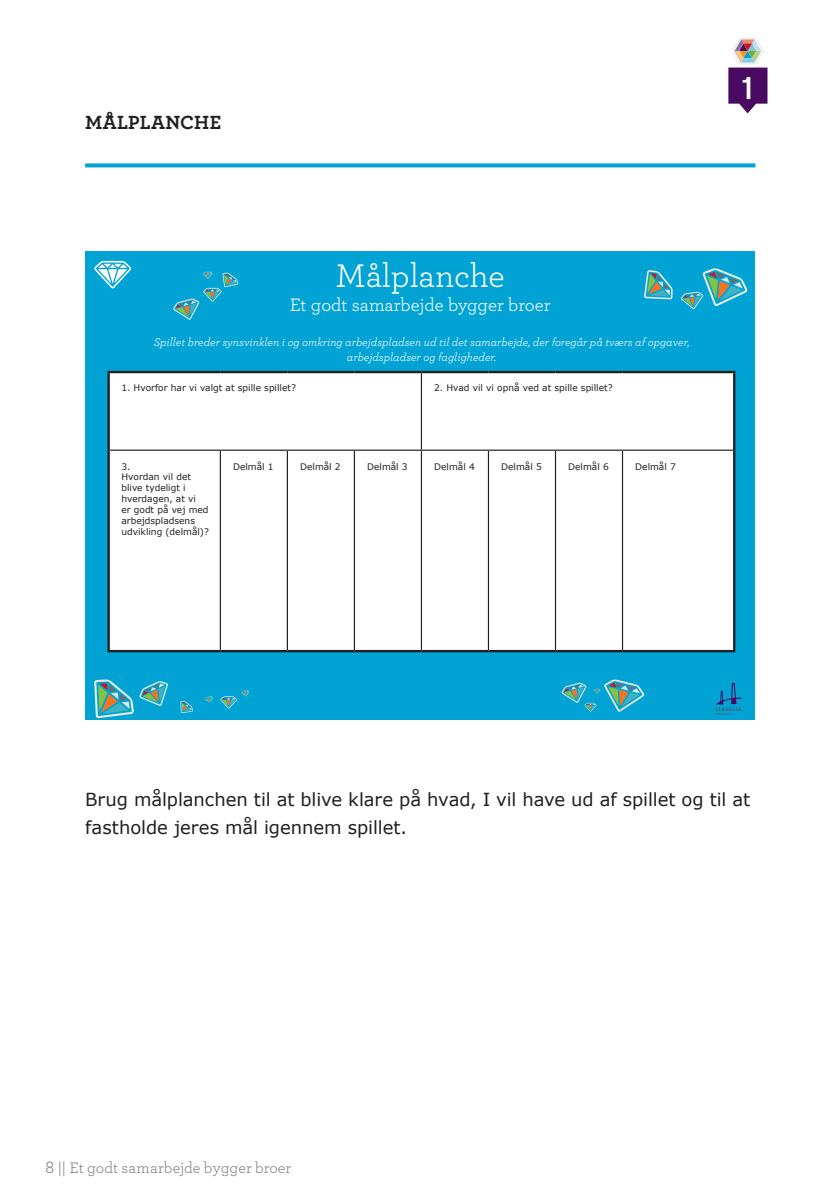
<style>
.page{position:relative;width:840px;height:1191px;background:#fff}
.page>*{position:absolute;margin:0;border:0;box-sizing:border-box;transform-origin:0 0}
.t1{font:34.2px "Archer";letter-spacing:-.01em;color:#fff}
.Underoverskrift{font:700 20px "Archer";letter-spacing:.015em;color:#231f20}
.t2{font:18.8px "Archer";color:#fff}
.Brødtekst{font:18px/28px "Verdana";letter-spacing:-.005em;color:#231f20}
.t3{font:16px "Archer";color:#808285}
.t4{font:italic 11.8px/15.8px "Archer";color:#fff;text-align:center}
.t5{font:9px/10.8px "Verdana";color:#231f20}
.s1{font-size:18px}
</style>
<div class="page">
<div style="left:85px;top:252px;width:669px;height:468px;background:#00a3d4"></div>
<svg style="left:644px;top:270px;width:28px;height:29px"></svg>
<svg style="left:173px;top:272px;width:65px;height:48px"></svg>
<svg style="left:681px;top:268px;width:66px;height:41px"></svg>
<svg style="left:561px;top:679px;width:83px;height:32px"></svg>
<svg style="left:94px;top:679px;width:74px;height:39px"></svg>
<svg style="left:180px;top:701px;width:13px;height:12px"></svg>
<svg style="left:205px;top:696px;width:8px;height:6px"></svg>
<svg style="left:220px;top:690px;width:29px;height:18px"></svg>
<svg style="left:715px;top:683px;width:25px;height:32px"></svg>
<svg style="left:94px;top:261px;width:37px;height:27px"></svg>
<div style="left:110px;top:373px;width:622px;height:277px;background:#fff"></div>
<hr style="left:420px;top:373px;width:2px;height:76px;background:#231f20">
<hr style="left:110px;top:449px;width:110px;height:2px;background:#231f20">
<hr style="left:220px;top:449px;width:67px;height:2px;background:#231f20">
<hr style="left:220px;top:451px;width:1px;height:199px;background:#231f20">
<hr style="left:287px;top:449px;width:67px;height:2px;background:#231f20">
<hr style="left:286px;top:451px;width:2px;height:199px;background:#231f20">
<hr style="left:354px;top:449px;width:67px;height:2px;background:#231f20">
<hr style="left:353px;top:451px;width:2px;height:199px;background:#231f20">
<hr style="left:421px;top:449px;width:67px;height:2px;background:#231f20">
<hr style="left:420px;top:451px;width:2px;height:199px;background:#231f20">
<hr style="left:488px;top:449px;width:67px;height:2px;background:#231f20">
<hr style="left:487px;top:451px;width:2px;height:199px;background:#231f20">
<hr style="left:555px;top:449px;width:67px;height:2px;background:#231f20">
<hr style="left:554px;top:451px;width:1px;height:199px;background:#231f20">
<hr style="left:622px;top:449px;width:110px;height:2px;background:#231f20">
<hr style="left:621px;top:451px;width:1px;height:199px;background:#231f20">
<hr style="left:107px;top:371px;width:113px;height:2px;background:#231f20">
<hr style="left:107px;top:373px;width:3px;height:77px;background:#231f20">
<hr style="left:220px;top:371px;width:67px;height:2px;background:#231f20">
<hr style="left:287px;top:371px;width:67px;height:2px;background:#231f20">
<hr style="left:354px;top:371px;width:67px;height:2px;background:#231f20">
<hr style="left:421px;top:371px;width:67px;height:2px;background:#231f20">
<hr style="left:488px;top:371px;width:67px;height:2px;background:#231f20">
<hr style="left:555px;top:371px;width:67px;height:2px;background:#231f20">
<hr style="left:622px;top:371px;width:113px;height:2px;background:#231f20">
<hr style="left:732px;top:373px;width:3px;height:77px;background:#231f20">
<hr style="left:107px;top:450px;width:3px;height:200px;background:#231f20">
<hr style="left:732px;top:450px;width:3px;height:200px;background:#231f20">
<hr style="left:107px;top:650px;width:113px;height:2px;background:#231f20">
<hr style="left:220px;top:650px;width:67px;height:2px;background:#231f20">
<hr style="left:287px;top:650px;width:67px;height:2px;background:#231f20">
<hr style="left:354px;top:650px;width:67px;height:2px;background:#231f20">
<hr style="left:421px;top:650px;width:67px;height:2px;background:#231f20">
<hr style="left:488px;top:650px;width:67px;height:2px;background:#231f20">
<hr style="left:555px;top:650px;width:67px;height:2px;background:#231f20">
<hr style="left:622px;top:650px;width:113px;height:2px;background:#231f20">
<svg style="left:728px;top:37px;width:39px;height:76px"></svg>
<svg style="left:85px;top:163px;width:670px;height:4px;background:#1cadd8"></svg>
<p class="Underoverskrift" style="left:85px;top:107px;width:138px">MÅLPLANCHE</p>
<p class="t1" style="left:335px;top:252px;width:171px">Målplanche</p>
<p class="t2" style="left:289px;top:291px;width:262px">Et godt samarbejde bygger broer</p>
<p class="t4" style="left:154px;top:333px;width:537px">Spillet breder synsvinklen i og omkring arbejdspladsen ud til det samarbejde, der foregår på tværs af opgaver, arbejdspladser og fagligheder.</p>
<p class="t5" style="left:121px;top:383px;width:176px">1. Hvorfor har vi valgt at spille spillet?</p>
<p class="t5" style="left:434px;top:383px;width:180px">2. Hvad vil vi opnå ved at spille spillet?</p>
<p class="t5" style="left:121px;top:461px;width:89px">3.<br>Hvordan vil det blive tydeligt i hverdagen, at vi<br>er godt på vej med arbejdspladsens udvikling (delmål)?</p>
<p class="t5" style="left:233px;top:461px;width:42px">Delmål 1</p>
<p class="t5" style="left:300px;top:461px;width:42px">Delmål 2</p>
<p class="t5" style="left:367px;top:461px;width:42px">Delmål 3</p>
<p class="t5" style="left:434px;top:461px;width:42px">Delmål 4</p>
<p class="t5" style="left:501px;top:461px;width:42px">Delmål 5</p>
<p class="t5" style="left:568px;top:461px;width:42px">Delmål 6</p>
<p class="t5" style="left:635px;top:461px;width:42px">Delmål 7</p>
<p class="Brødtekst" style="left:85px;top:785px;width:666px">Brug målplanchen til at blive klare på hvad, I vil have ud af spillet og til at fastholde jeres mål igennem spillet.</p>
<h3 class="t3" style="left:46px;top:1156px;width:247px"><span class="s1">8</span> || Et godt samarbejde bygger broer</h3>
</div>
